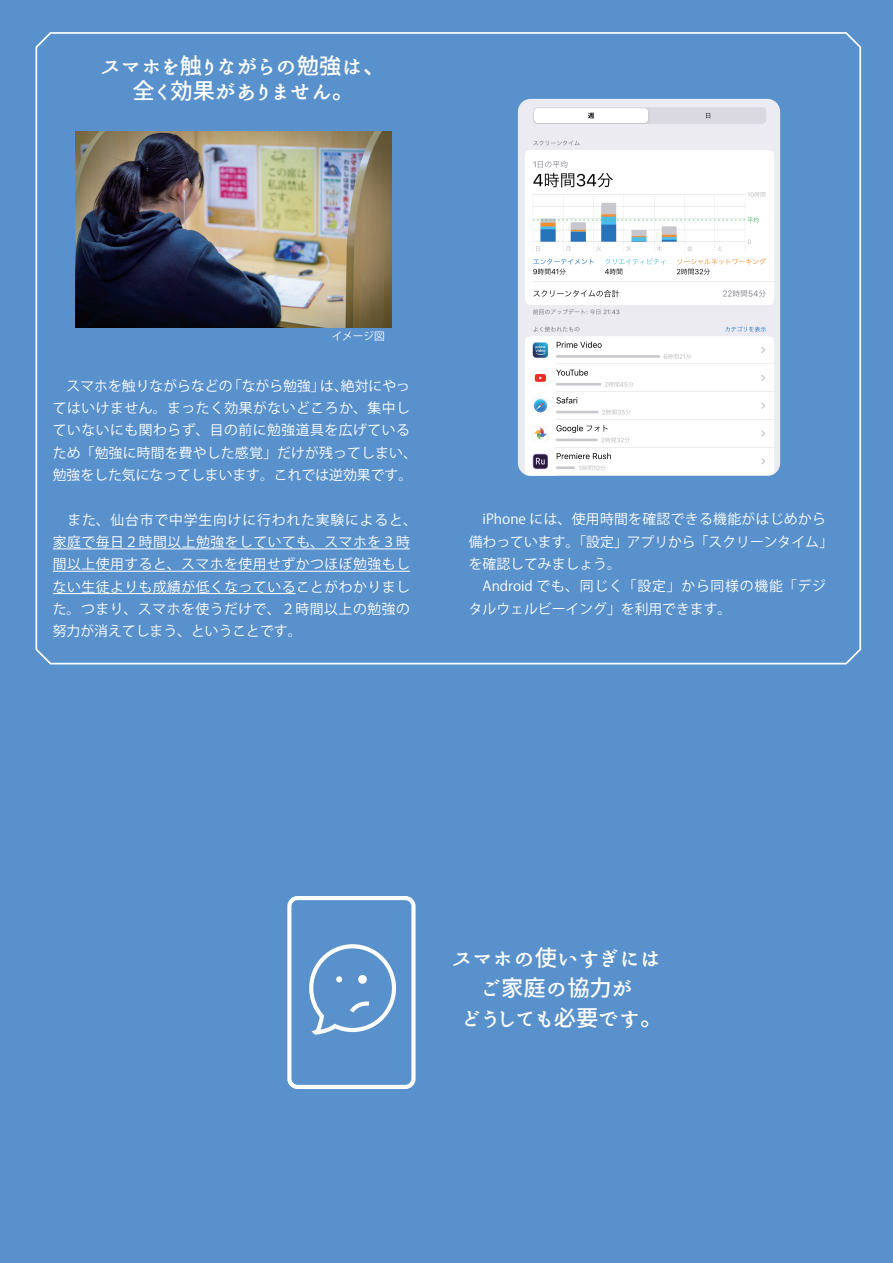
<style>
.page{position:relative;width:893px;height:1263px;background:#5991cc}
.page>*{position:absolute;margin:0;border:0;box-sizing:border-box;transform-origin:0 0}
.t1{font:22.35px/29.7px "Honoka Antique Kaku";color:#fff;text-align:center}
.t2{font:13.8px/22.4px "Koz Go Pr 6 N";letter-spacing:.035em;color:#fff}
.t3{font:13.8px/22.4px "Koz Go Pr 6 N";letter-spacing:.015em;color:#fff}
.t4{font:13.8px/22.4px "Koz Go Pr 6 N";color:#fff}
.t5{font:10.65px "Koz Go Pr 6 N";color:#fff}
</style>
<div class="page">
<svg style="left:35px;top:32px;width:827px;height:633px"></svg>
<hr style="left:53px;top:549px;width:357px;height:1px;background:#fff">
<hr style="left:53px;top:571px;width:357px;height:1px;background:#fff">
<hr style="left:53px;top:593px;width:243px;height:1px;background:#fff">
<img style="left:75px;top:132px;width:317px;height:195px">
<img style="left:518px;top:99px;width:262px;height:377px">
<div style="left:287px;top:896px;width:129px;height:193px;border:4px solid #fff;border-radius:8px"></div>
<svg style="left:309px;top:944px;width:87px;height:91px"></svg>
<h1 class="t1" style="left:101px;top:52px;width:286px;line-height:25.5px">スマホを触りながらの勉強は、全く効果がありません。</h1>
<p class="t5" style="left:332px;top:330px;width:55px">イメージ図</p>
<p class="t3" style="left:53px;top:375px;width:366px">　スマホを触りながらなどの「ながら勉強」は、絶対にやってはいけません。まったく効果がないどころか、集中していないにも関わらず、目の前に勉強道具を広げているため「勉強に時間を費やした感覚」だけが残ってしまい、勉強をした気になってしまいます。これでは逆効果です。</p>
<p class="t2" style="left:53px;top:509px;width:366px">　また、仙台市で中学生向けに行われた実験によると、家庭で毎日２時間以上勉強をしていても、スマホを３時間以上使用すると、スマホを使用せずかつほぼ勉強もしない生徒よりも成績が低くなっていることがわかりました。つまり、スマホを使うだけで、２時間以上の勉強の努力が消えてしまう、ということです。</p>
<p class="t4" style="left:469px;top:508px;width:366px">　iPhone には、使用時間を確認できる機能がはじめから備わっています。「設定」アプリから「スクリーンタイム」を確認してみましょう。<br>　Android でも、同じく「設定」から同様の機能「デジタルウェルビーイング」を利用できます。</p>
<h1 class="t1" style="left:453px;top:942px;width:211px">スマホの使いすぎにはご家庭の協力が<br>どうしても必要です。</h1>
</div>
